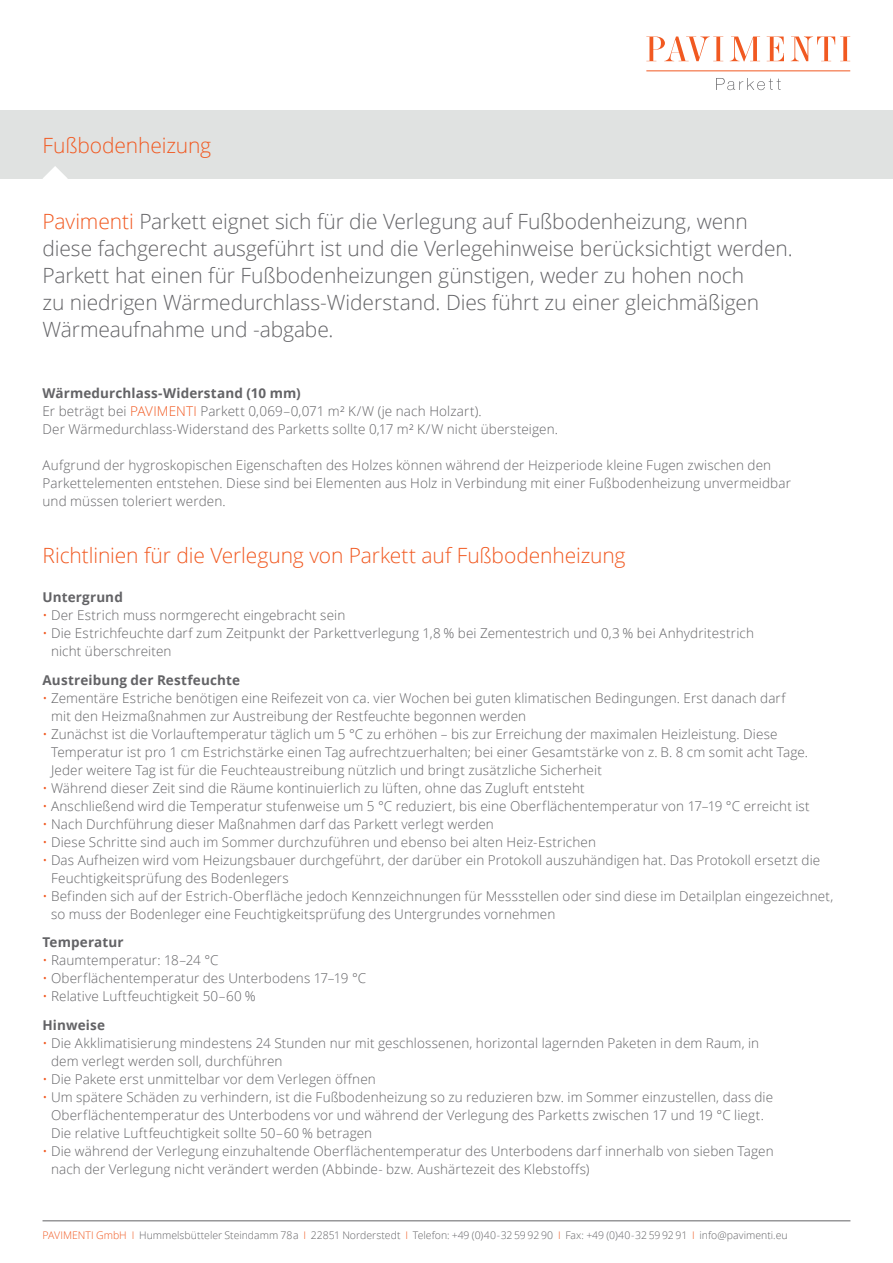
<style>
.page{position:relative;width:893px;height:1263px;background:#fff}
.page>*{position:absolute;margin:0;border:0;box-sizing:border-box;transform-origin:0 0}
.t1{font:300 21px/27px "Open Sans";letter-spacing:-.005em;color:#636366}
.t2{font:300 21px "Open Sans";letter-spacing:-.005em;color:#f15921}
.t3{font:300 13.5px/18px "Open Sans";letter-spacing:.01em;color:#636366}
.t4{font:700 13.5px "Open Sans";letter-spacing:.01em;color:#636366}
.t5{font:300 10.5px "Open Sans";color:#636366}
.s1{color:#f15921}
.s2{font-weight:700}
</style>
<div class="page">
<div style="left:0;top:111px;width:893px;height:68px;background:#e0e2e1"></div>
<svg style="left:646px;top:37px;width:204px;height:24px"></svg>
<hr style="left:646px;top:71px;width:204px;height:1px;background:#f15921">
<svg style="left:716px;top:78px;width:65px;height:12px"></svg>
<hr style="left:43px;top:1220px;width:807px;height:1px;background:#636366">
<svg style="left:43px;top:166px;width:25px;height:13px"></svg>
<h1 class="t2" style="left:43px;top:131px;width:170px">Fußbodenheizung</h1>
<p class="t1" style="left:43px;top:207px;width:752px"><span class="s1">Pavimenti</span> Parkett eignet sich für die Verlegung auf Fußbodenheizung, wenn diese fachgerecht ausgeführt ist und die Verlegehinweise berücksichtigt werden.<br>Parkett hat einen für Fußbodenheizungen günstigen, weder zu hohen noch<br>zu niedrigen Wärmedurchlass-Widerstand. Dies führt zu einer gleichmäßigen Wärmeaufnahme und -abgabe.</p>
<p class="t3" style="left:43px;top:384px;width:517px"><span class="s2">Wärmedurchlass-Widerstand (10 mm)<br></span>Er beträgt bei <span class="s1">PAVIMENTI</span> Parkett 0,069–0,071 m² K/W (je nach Holzart).<br>Der Wärmedurchlass-Widerstand des Parketts sollte 0,17 m² K/W nicht übersteigen.</p>
<p class="t3" style="left:43px;top:456px;width:750px">Aufgrund der hygroskopischen Eigenschaften des Holzes können während der Heizperiode kleine Fugen zwischen den<br>Parkettelementen entstehen. Diese sind bei Elementen aus Holz in Verbindung mit einer Fußbodenheizung unvermeidbar und müssen toleriert werden.</p>
<h1 class="t2" style="left:43px;top:541px;width:585px">Richtlinien für die Verlegung von Parkett auf Fußbodenheizung</h1>
<p class="t4" style="left:43px;top:588px;width:82px">Untergrund</p>
<p class="t3" style="left:43px;top:606px;width:304px"><span class="s1">•</span> Der Estrich muss normgerecht eingebracht sein</p>
<p class="t3" style="left:51px;top:624px;width:705px;text-indent:-9px"><span class="s1">•</span> Die Estrichfeuchte darf zum Zeitpunkt der Parkettverlegung 1,8 % bei Zementestrich und 0,3 % bei Anhydritestrich nicht überschreiten</p>
<p class="t4" style="left:43px;top:670px;width:199px">Austreibung der Restfeuchte</p>
<p class="t3" style="left:51px;top:688px;width:736px;text-indent:-9px"><span class="s1">•</span> Zementäre Estriche benötigen eine Reifezeit von ca. vier Wochen bei guten klimatischen Bedingungen. Erst danach darf mit den Heizmaßnahmen zur Austreibung der Restfeuchte begonnen werden</p>
<p class="t3" style="left:51px;top:724px;width:758px;text-indent:-9px"><span class="s1">•</span> Zunächst ist die Vorlauftemperatur täglich um 5 °C zu erhöhen – bis zur Erreichung der maximalen Heizleistung. Diese<br>Temperatur ist pro 1 cm Estrichstärke einen Tag aufrechtzuerhalten; bei einer Gesamtstärke von z. B. 8 cm somit acht Tage.<br>Jeder weitere Tag ist für die Feuchteaustreibung nützlich und bringt zusätzliche Sicherheit</p>
<p class="t3" style="left:43px;top:778px;width:544px"><span class="s1">•</span> Während dieser Zeit sind die Räume kontinuierlich zu lüften, ohne das Zugluft entsteht</p>
<p class="t3" style="left:43px;top:796px;width:769px"><span class="s1">•</span> Anschließend wird die Temperatur stufenweise um 5 °C reduziert, bis eine Oberflächentemperatur von 17–19 °C erreicht ist</p>
<p class="t3" style="left:43px;top:814px;width:453px"><span class="s1">•</span> Nach Durchführung dieser Maßnahmen darf das Parkett verlegt werden</p>
<p class="t3" style="left:43px;top:832px;width:555px"><span class="s1">•</span> Diese Schritte sind auch im Sommer durchzuführen und ebenso bei alten Heiz-Estrichen</p>
<p class="t3" style="left:51px;top:850px;width:771px;text-indent:-9px"><span class="s1">•</span> Das Aufheizen wird vom Heizungsbauer durchgeführt, der darüber ein Protokoll auszuhändigen hat. Das Protokoll ersetzt die<br>Feuchtigkeitsprüfung des Bodenlegers</p>
<p class="t3" style="left:51px;top:886px;width:784px;text-indent:-9px"><span class="s1">•</span> Befinden sich auf der Estrich-Oberfläche jedoch Kennzeichnungen für Messstellen oder sind diese im Detailplan eingezeichnet, so muss der Bodenleger eine Feuchtigkeitsprüfung des Untergrundes vornehmen</p>
<p class="t4" style="left:43px;top:933px;width:82px">Temperatur</p>
<p class="t3" style="left:43px;top:951px;width:178px"><span class="s1">•</span> Raumtemperatur: 18–24 °C</p>
<p class="t3" style="left:43px;top:969px;width:325px"><span class="s1">•</span> Oberflächentemperatur des Unterbodens 17–19 °C</p>
<p class="t3" style="left:43px;top:982px;width:215px;line-height:28.5px"><span class="s1">•</span> Relative Luftfeuchtigkeit 50–60 %<br><span class="s2">Hinweise</span></p>
<p class="t3" style="left:51px;top:1033px;width:710px;text-indent:-9px"><span class="s1">•</span> Die Akklimatisierung mindestens 24 Stunden nur mit geschlossenen, horizontal lagernden Paketen in dem Raum, in dem verlegt werden soll, durchführen</p>
<p class="t3" style="left:43px;top:1069px;width:335px"><span class="s1">•</span> Die Pakete erst unmittelbar vor dem Verlegen öffnen</p>
<p class="t3" style="left:51px;top:1087px;width:724px;text-indent:-9px"><span class="s1">•</span> Um spätere Schäden zu verhindern, ist die Fußbodenheizung so zu reduzieren bzw. im Sommer einzustellen, dass die<br>Oberflächentemperatur des Unterbodens vor und während der Verlegung des Parketts zwischen 17 und 19 °C liegt.<br>Die relative Luftfeuchtigkeit sollte 50–60 % betragen</p>
<p class="t3" style="left:51px;top:1141px;width:724px;text-indent:-9px"><span class="s1">•</span> Die während der Verlegung einzuhaltende Oberflächentemperatur des Unterbodens darf innerhalb von sieben Tagen nach der Verlegung nicht verändert werden (Abbinde- bzw. Aushärtezeit des Klebstoffs)</p>
<p class="t5" style="left:43px;top:1228px;width:747px"><span class="s1">PAVIMENTI GmbH I</span> Hummelsbütteler Steindamm 78 a <span class="s1">I</span> 22851 Norderstedt <span class="s1">I</span> Telefon: +49 (0)40 - 32 59 92 90 <span class="s1">I</span> Fax: +49 (0)40 - 32 59 92 91 <span class="s1">I</span> info@pavimenti.eu</p>
</div>
